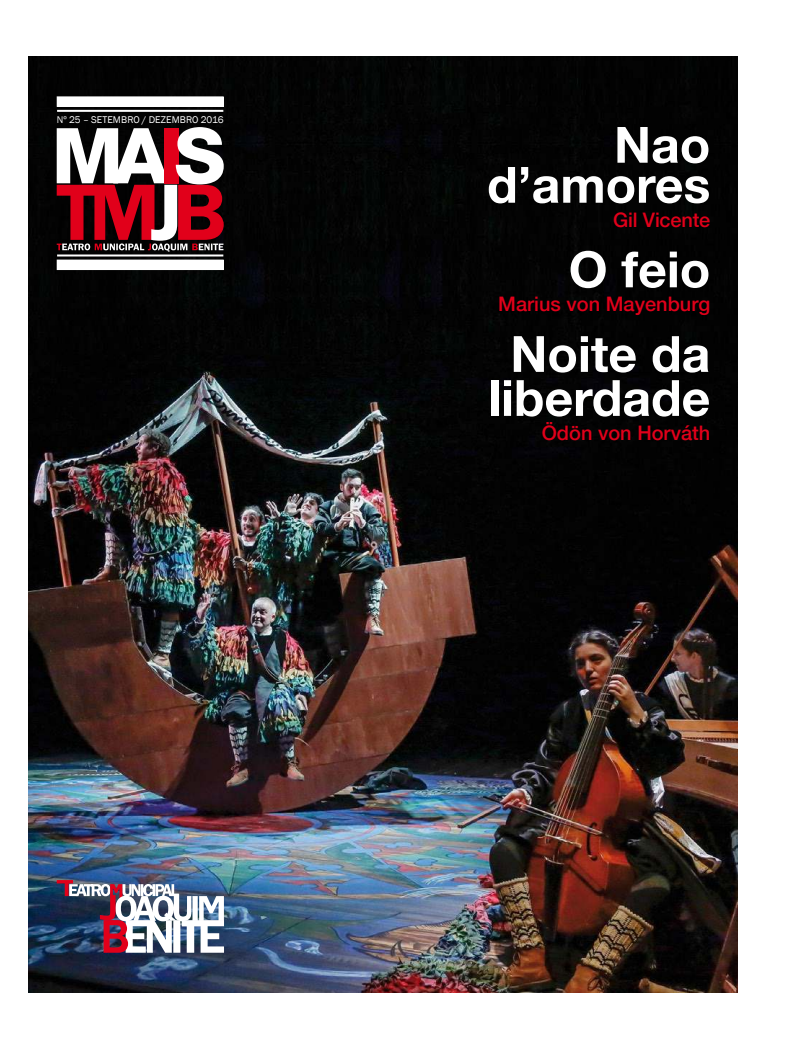
<style>
.page{position:relative;width:794px;height:1049px;background:#fff}
.page>*{position:absolute;margin:0;border:0;box-sizing:border-box;transform-origin:0 0}
.t1{font:700 50px/40px "Helvetica Neue LT";color:#fff;text-align:right}
.t2{font:500 20px "Helvetica Neue LT";color:#e1001a}
.t3{font:10px "Franklin Gothic";letter-spacing:.01em;color:#fff}
</style>
<div class="page">
<img style="left:28px;top:57px;width:709px;height:935px">
<div style="left:57px;top:97px;width:166px;height:9px;background:#fff"></div>
<div style="left:57px;top:96px;width:167px;height:11px;border:1px solid #fff"></div>
<hr style="left:57px;top:110px;width:166px;height:2px;background:#fff">
<div style="left:57px;top:260px;width:166px;height:10px;background:#fff"></div>
<hr style="left:57px;top:254px;width:166px;height:2px;background:#fff">
<svg style="left:57px;top:127px;width:167px;height:125px"></svg>
<img style="left:57px;top:880px;width:167px;height:73px">
<p class="t3" style="left:57px;top:115px;width:168px">Nº 25 – SETEMBRO / DEZEMBRO 2016</p>
<h1 class="t1" style="left:487px;top:128px;width:225px">Nao d’amores</h1>
<p class="t2" style="left:613px;top:212px;width:99px">Gil Vicente</p>
<h1 class="t1" style="left:568px;top:253px;width:143px">O feio</h1>
<p class="t2" style="left:498px;top:297px;width:213px">Marius von Mayenburg</p>
<h1 class="t1" style="left:488px;top:336px;width:224px;line-height:44px;text-align:center">Noite da liberdade</h1>
<p class="t2" style="left:542px;top:425px;width:170px">Ödön von Horváth</p>
</div>
